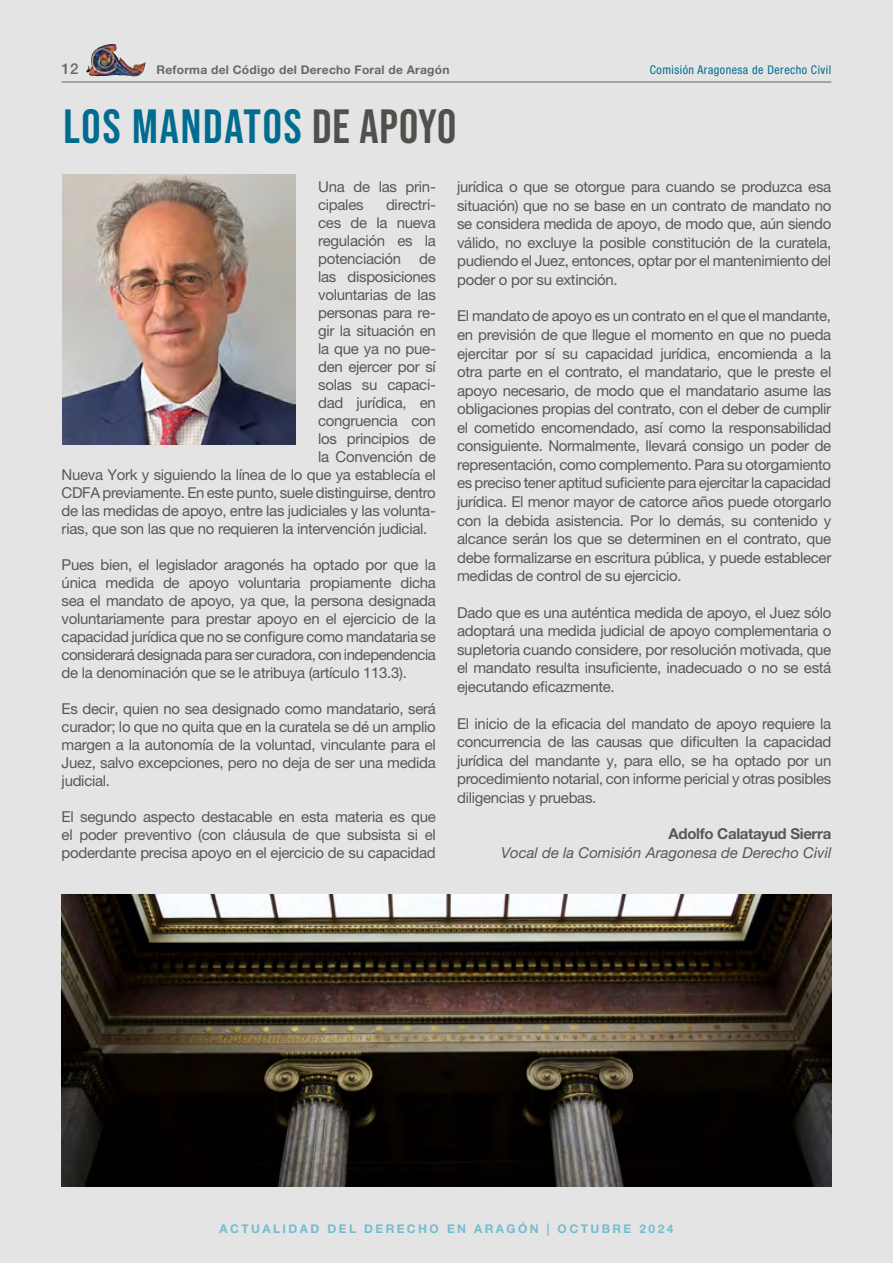
<style>
.page{position:relative;width:893px;height:1263px;background:#e4e4e5}
.page>*{position:absolute;margin:0;border:0;box-sizing:border-box;transform-origin:0 0}
.t1{font:700 48px "Bebas Neue Pro";letter-spacing:.035em;color:#006c8f}
.t2{font:15px/18.6px "Helvetica Neue LT Pro";letter-spacing:-.02em;color:#58585a;text-align:justify}
.t3{font:italic 15px "Helvetica Neue LT Pro";color:#58585a}
.t4{font:700 15px "Helvetica Neue LT Pro";letter-spacing:-.02em;color:#58585a}
.t5{font:500 15px "Helvetica Neue LT Pro";color:#696863}
.t6{font:700 12px "Helvetica Neue LT Pro";letter-spacing:.2em;color:#72bdce}
.t7{font:700 12px "Helvetica Neue LT Pro";letter-spacing:.02em;color:#696863}
.t8{font:condensed 12px "Helvetica Neue LT Pro";letter-spacing:.04em;color:#006c8f}
.s1{color:#50504d}
</style>
<div class="page">
<img style="left:86px;top:47px;width:60px;height:30px">
<hr style="left:62px;top:81px;width:769px;height:2px;background:#72776b">
<img style="left:63px;top:174px;width:233px;height:270px">
<img style="left:62px;top:894px;width:769px;height:292px">
<p class="t5" style="left:62px;top:60px;width:18px">12</p>
<p class="t7" style="left:157px;top:63px;width:294px">Reforma del Código del Derecho Foral de Aragón</p>
<p class="t8" style="left:650px;top:63px;width:183px">Comisión Aragonesa de Derecho Civil</p>
<h1 class="t1" style="left:63px;top:99px;width:394px">LOS MANDATOS <span class="s1">DE APOYO</span></h1>
<p class="t2" style="left:318px;top:178px;width:119px;line-height:18px">Una de las prin&shy;cipales</p>
<p class="t2" style="left:457px;top:177px;width:376px">jurídica o que se otorgue para cuando se produzca esa situación) que no se base en un contrato de mandato no se considera medida de apoyo, de modo que, aún siendo válido, no excluye la posible constitución de la curatela, pudiendo el Juez, entonces, optar por el mantenimiento del poder o por su extinción.</p>
<p class="t2" style="left:457px;top:307px;width:376px">El mandato de apoyo es un contrato en el que el mandante, en previsión de que llegue el momento en que no pueda ejercitar por sí su capacidad jurídica, encomienda a la otra parte en el contrato, el mandatario, que le preste el apoyo necesario, de modo que el mandatario asume las obligaciones propias del contrato, con el deber de cumplir el cometido encomendado, así como la responsabilidad consiguiente. Normalmente, llevará consigo un poder de representación, como complemento. Para su otorgamiento es preciso tener aptitud suficiente para ejercitar la capacidad jurídica. El menor mayor de catorce años puede otorgarlo con la debida asistencia. Por lo demás, su contenido y alcance serán los que se determinen en el contrato, que debe formalizarse en escritura pública, y puede establecer medidas de control de su ejercicio.</p>
<p class="t2" style="left:457px;top:603px;width:376px">Dado que es una auténtica medida de apoyo, el Juez sólo adoptará una medida judicial de apoyo complementaria o supletoria cuando considere, por resolución motivada, que el mandato resulta insuficiente, inadecuado o no se está ejecutando eficazmente.</p>
<p class="t2" style="left:457px;top:714px;width:376px">El inicio de la eficacia del mandato de apoyo requiere la concurrencia de las causas que dificulten la capacidad jurídica del mandante y, para ello, se ha optado por un procedimiento notarial, con informe pericial y otras posibles diligencias y pruebas.</p>
<p class="t4" style="left:668px;top:825px;width:164px">Adolfo Calatayud Sierra</p>
<p class="t3" style="left:501px;top:844px;width:332px">Vocal de la Comisión Aragonesa de Derecho Civil</p>
<p class="t2" style="left:386px;top:195px;width:51px">directri-</p>
<p class="t2" style="left:318px;top:213px;width:119px">ces de la nueva</p>
<p class="t2" style="left:318px;top:231px;width:119px">regulación es la</p>
<p class="t2" style="left:318px;top:249px;width:119px">potenciación de</p>
<p class="t2" style="left:318px;top:267px;width:119px">las disposiciones</p>
<p class="t2" style="left:318px;top:285px;width:119px">voluntarias de las</p>
<p class="t2" style="left:318px;top:303px;width:119px">personas para re-</p>
<p class="t2" style="left:318px;top:321px;width:119px">gir la situación en</p>
<p class="t2" style="left:318px;top:339px;width:119px">la que ya no pue-</p>
<p class="t2" style="left:318px;top:357px;width:119px">den ejercer por sí</p>
<p class="t2" style="left:318px;top:375px;width:119px">solas su capaci-</p>
<p class="t2" style="left:318px;top:393px;width:119px">dad jurídica, en</p>
<p class="t2" style="left:318px;top:411px;width:119px">congruencia con</p>
<p class="t2" style="left:318px;top:429px;width:119px">los principios de</p>
<p class="t2" style="left:318px;top:447px;width:119px">la Convención de</p>
<p class="t2" style="left:62px;top:465px;width:376px">Nueva York y siguiendo la línea de lo que ya establecía el</p>
<p class="t2" style="left:62px;top:483px;width:376px">CDFA previamente. En este punto, suele distinguirse, dentro</p>
<p class="t2" style="left:62px;top:501px;width:376px">de las medidas de apoyo, entre las judiciales y las volunta-</p>
<p class="t2" style="left:62px;top:519px;width:367px">rias, que son las que no requieren la intervención judicial.</p>
<p class="t2" style="left:62px;top:556px;width:376px;line-height:18px">Pues bien, el legislador aragonés ha optado por que la única medida de apoyo voluntaria propiamente dicha sea el mandato de apoyo, ya que, la persona designada voluntariamente para prestar apoyo en el ejercicio de la capacidad jurídica que no se configure como mandataria se considerará designada para ser curadora, con independencia de la denominación que se le atribuya (artículo 113.3).</p>
<p class="t2" style="left:62px;top:700px;width:376px;line-height:18px">Es decir, quien no sea designado como mandatario, será curador; lo que no quita que en la curatela se dé un amplio margen a la autonomía de la voluntad, vinculante para el Juez, salvo excepciones, pero no deja de ser una medida judicial.</p>
<p class="t2" style="left:62px;top:808px;width:376px;line-height:18px">El segundo aspecto destacable en esta materia es que el poder preventivo (con cláusula de que subsista si el poderdante precisa apoyo en el ejercicio de su capacidad</p>
<p class="t6" style="left:220px;top:1221px;width:455px">ACTUALIDAD DEL DERECHO EN ARAGÓN | OCTUBRE 2024</p>
</div>
